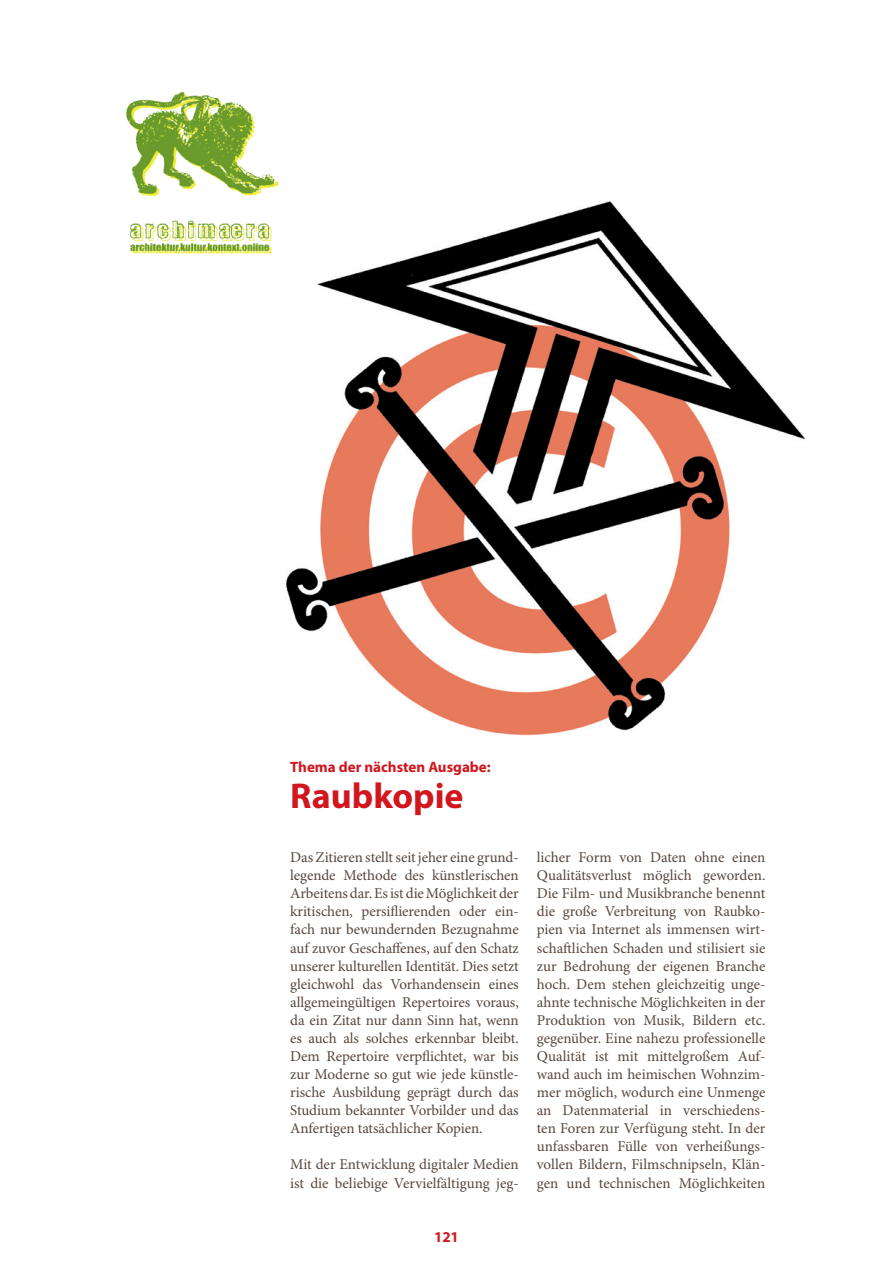
<style>
.page{position:relative;width:893px;height:1263px;background:#fff}
.page>*{position:absolute;margin:0;border:0;box-sizing:border-box;transform-origin:0 0}
.t1{font:700 36px "Myriad Pro";color:#d1161e}
.t2{font:15px/18px "Minion Pro";letter-spacing:-.005em;color:#57463d;text-align:justify}
.t3{font:700 15px "Myriad Pro";color:#d1161e}
</style>
<div class="page">
<img style="left:286px;top:201px;width:520px;height:535px">
<img style="left:126px;top:91px;width:151px;height:163px">
<p class="t3" style="left:290px;top:758px;width:202px">Thema der nächsten Ausgabe:</p>
<h1 class="t1" style="left:290px;top:776px;width:175px">Raubkopie</h1>
<p class="t2" style="left:290px;top:849px;width:230px">Das Zitieren stellt seit jeher eine grund&shy;legende Methode des künstlerischen Arbeitens dar. Es ist die Möglichkeit der kritischen, persiflierenden oder ein&shy;fach nur bewundernden Bezugnahme auf zuvor Geschaffenes, auf den Schatz unserer kulturellen Identität. Dies setzt gleichwohl das Vorhandensein eines allgemeingültigen Repertoires voraus, da ein Zitat nur dann Sinn hat, wenn es auch als solches erkennbar bleibt.<br>Dem Repertoire verpflichtet, war bis zur Moderne so gut wie jede künstle&shy;rische Ausbildung geprägt durch das Studium bekannter Vorbilder und das Anfertigen tatsächlicher Kopien.</p>
<p class="t2" style="left:290px;top:1156px;width:230px">Mit der Entwicklung digitaler Medien ist die beliebige Vervielfältigung jeg-</p>
<p class="t3" style="left:434px;top:1228px;width:26px">121</p>
<p class="t2" style="left:537px;top:849px;width:230px">licher Form von Daten ohne einen Qualitätsverlust möglich geworden.<br>Die Film- und Musikbranche benennt die große Verbreitung von Raubko&shy;pien via Internet als immensen wirt&shy;schaftlichen Schaden und stilisiert sie zur Bedrohung der eigenen Branche hoch. Dem stehen gleichzeitig unge&shy;ahnte technische Möglichkeiten in der Produktion von Musik, Bildern etc. gegenüber. Eine nahezu professionelle Qualität ist mit mittelgroßem Auf&shy;wand auch im heimischen Wohnzim&shy;mer möglich, wodurch eine Unmenge an Datenmaterial in verschiedens&shy;ten Foren zur Verfügung steht. In der unfassbaren Fülle von verheißungs&shy;vollen Bildern, Filmschnipseln, Klän&shy;gen und technischen Möglichkeiten</p>
</div>
